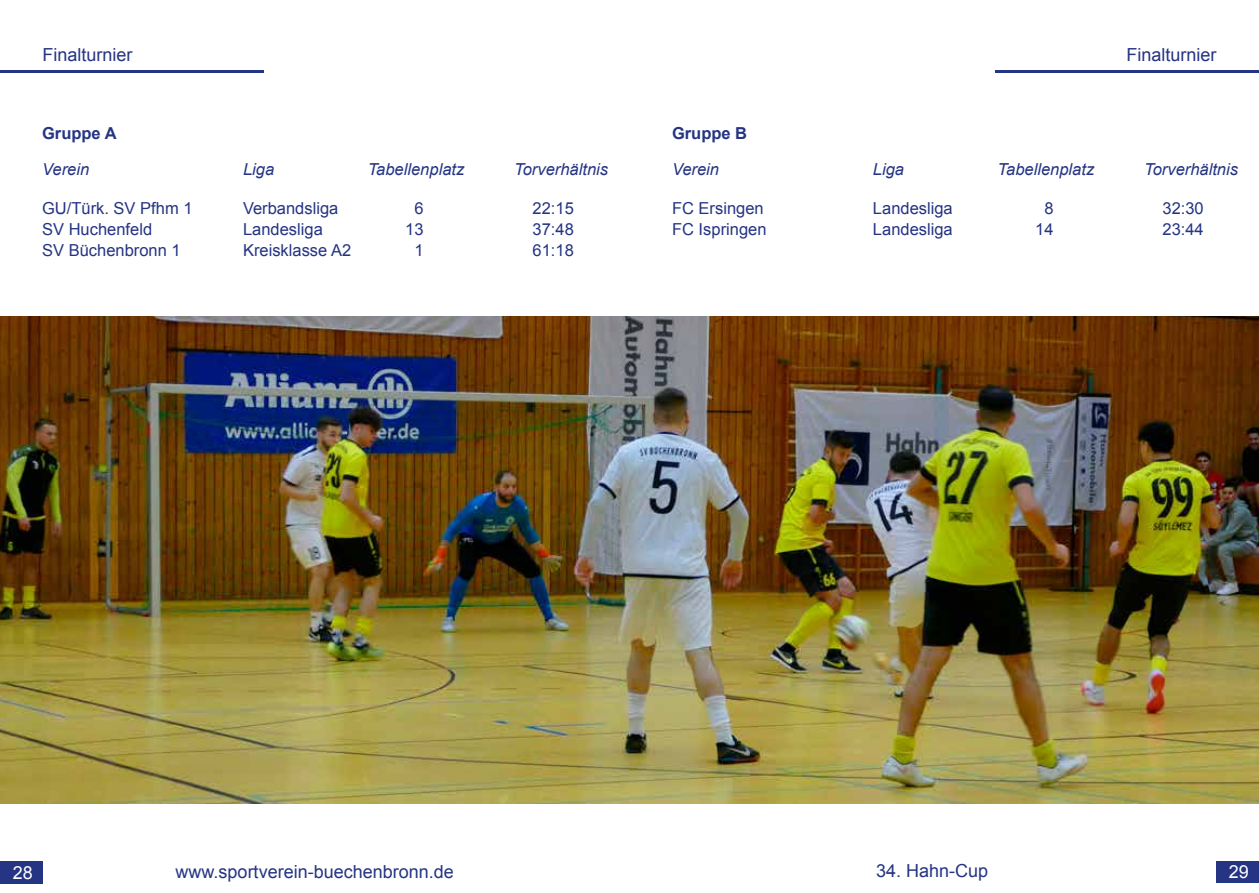
<style>
.page{position:relative;width:1259px;height:893px;background:#fff}
.page>*{position:absolute;margin:0;border:0;box-sizing:border-box;transform-origin:0 0}
.t1{font:18px "Arial";color:#253483}
.t2{font:18px "Arial";color:#fff}
.t3{font:16.5px "Arial";color:#253483}
.t4{font:italic 16.5px "Arial";color:#253483}
.t5{font:700 16.5px "Arial";color:#253483}
</style>
<div class="page">
<div style="left:1216px;top:861px;width:43px;height:21px;background:#253483"></div>
<div style="left:0;top:861px;width:43px;height:21px;background:#253483"></div>
<hr style="left:995px;top:70px;width:264px;height:2px;background:#253483">
<hr style="left:0;top:70px;width:264px;height:2px;background:#253483">
<img style="left:0;top:317px;width:1259px;height:487px">
<div style="left:0;top:862px;width:43px;height:21px;background:#253483"></div>
<p class="t1" style="left:43px;top:43px;width:92px">Finalturnier</p>
<p class="t5" style="left:42px;top:122px;width:76px">Gruppe A</p>
<p class="t4" style="left:42px;top:158px;width:49px">Verein</p>
<p class="t4" style="left:243px;top:158px;width:33px">Liga</p>
<p class="t4" style="left:368px;top:158px;width:98px">Tabellenplatz</p>
<p class="t4" style="left:514px;top:158px;width:95px">Torverhältnis</p>
<p class="t3" style="left:42px;top:197px;width:152px">GU/Türk. SV Pfhm 1</p>
<p class="t3" style="left:243px;top:197px;width:97px">Verbandsliga</p>
<p class="t3" style="left:414px;top:197px;width:11px">6</p>
<p class="t3" style="left:532px;top:197px;width:43px">22:15</p>
<p class="t3" style="left:42px;top:218px;width:112px">SV Huchenfeld</p>
<p class="t3" style="left:243px;top:218px;width:81px">Landesliga</p>
<p class="t3" style="left:405px;top:218px;width:20px">13</p>
<p class="t3" style="left:532px;top:218px;width:43px">37:48</p>
<p class="t3" style="left:42px;top:239px;width:140px">SV Büchenbronn 1</p>
<p class="t3" style="left:243px;top:239px;width:110px">Kreisklasse A2</p>
<p class="t3" style="left:414px;top:239px;width:11px">1</p>
<p class="t3" style="left:532px;top:239px;width:43px">61:18</p>
<p class="t1" style="left:1126px;top:43px;width:92px">Finalturnier</p>
<p class="t5" style="left:672px;top:122px;width:77px">Gruppe B</p>
<p class="t4" style="left:672px;top:158px;width:49px">Verein</p>
<p class="t4" style="left:873px;top:158px;width:33px">Liga</p>
<p class="t4" style="left:997px;top:158px;width:98px">Tabellenplatz</p>
<p class="t4" style="left:1144px;top:158px;width:95px">Torverhältnis</p>
<p class="t3" style="left:672px;top:197px;width:93px">FC Ersingen</p>
<p class="t3" style="left:873px;top:197px;width:81px">Landesliga</p>
<p class="t3" style="left:1044px;top:197px;width:11px">8</p>
<p class="t3" style="left:1162px;top:197px;width:43px">32:30</p>
<p class="t3" style="left:672px;top:218px;width:96px">FC Ispringen</p>
<p class="t3" style="left:873px;top:218px;width:81px">Landesliga</p>
<p class="t3" style="left:1035px;top:218px;width:20px">14</p>
<p class="t3" style="left:1162px;top:218px;width:43px">23:44</p>
<p class="t2" style="left:13px;top:861px;width:22px">28</p>
<p class="t1" style="left:176px;top:860px;width:280px">www.sportverein-buechenbronn.de</p>
<p class="t1" style="left:876px;top:859px;width:114px">34. Hahn-Cup</p>
<p class="t2" style="left:1228px;top:860px;width:22px">29</p>
</div>
